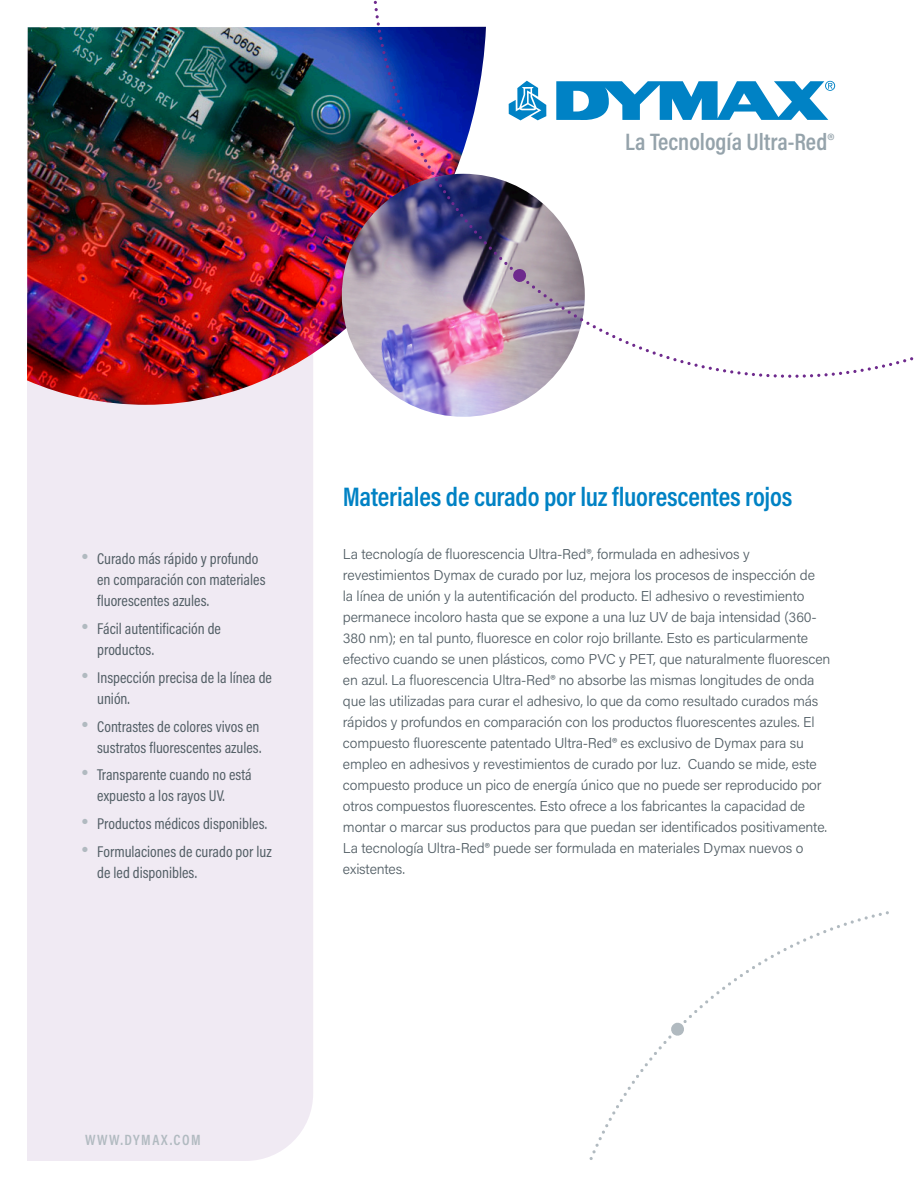
<style>
.page{position:relative;width:918px;height:1188px;background:#fff}
.page>*{position:absolute;margin:0;border:0;box-sizing:border-box;transform-origin:0 0}
.t1{font:600 27px "Acumin Pro Cond";letter-spacing:-.01em;color:#0082c4}
.t2{font:600 24px "Acumin Pro Cond";color:#95a3ab}
.t3{font:15.75px/21px "Acumin Pro Cond";color:#525e65}
.t4{font:600 15px "Acumin Pro Cond";letter-spacing:.1em;color:#b1bac0}
.t5{font:300 14.25px/21px "Acumin Pro";letter-spacing:-.01em;color:#525e65}
.s1{font-family:"Arial Nova Cond";font-size:21px;color:#b1bac0}
</style>
<div class="page">
<div style="left:27px;top:405px;width:286px;height:756px;background:#f0eaf3"></div>
<img style="left:27px;top:27px;width:383px;height:378px">
<svg style="left:589px;top:911px;width:300px;height:249px"></svg>
<img style="left:342px;top:174px;width:243px;height:243px;border-radius:122px">
<img style="left:374px;top:1px;width:539px;height:377px">
<h2 class="t2" style="left:625px;top:126px;width:210px">La Tecnología Ultra-Red®</h2>
<p class="t3" style="left:97px;top:548px;width:170px;text-indent:-16px"><span class="s1">•</span> Curado más rápido y profundo en comparación con materiales fluorescentes azules.</p>
<p class="t3" style="left:97px;top:618px;width:125px;text-indent:-16px"><span class="s1">•</span> Fácil autentificación de productos.</p>
<p class="t3" style="left:97px;top:667px;width:176px;text-indent:-16px"><span class="s1">•</span> Inspección precisa de la línea de unión.</p>
<p class="t3" style="left:81px;top:715px;width:182px;text-align:right"><span class="s1">•</span> Contrastes de colores vivos en sustratos fluorescentes azules.</p>
<p class="t3" style="left:97px;top:764px;width:156px;text-indent:-16px"><span class="s1">•</span> Transparente cuando no está expuesto a los rayos UV.</p>
<p class="t3" style="left:81px;top:813px;width:188px"><span class="s1">•</span> Productos médicos disponibles.</p>
<p class="t3" style="left:97px;top:841px;width:176px;text-indent:-16px"><span class="s1">•</span> Formulaciones de curado por luz de led disponibles.</p>
<h1 class="t1" style="left:343px;top:479px;width:451px">Materiales de curado por luz fluorescentes rojos</h1>
<p class="t5" style="left:343px;top:543px;width:489px">La tecnología de fluorescencia Ultra-Red®, formulada en adhesivos y revestimientos Dymax de curado por luz, mejora los procesos de inspección de<br>la línea de unión y la autentificación del producto. El adhesivo o revestimiento permanece incoloro hasta que se expone a una luz UV de baja intensidad (360- 380 nm); en tal punto, fluoresce en color rojo brillante. Esto es particularmente efectivo cuando se unen plásticos, como PVC y PET, que naturalmente fluorescen en azul. La fluorescencia Ultra-Red® no absorbe las mismas longitudes de onda que las utilizadas para curar el adhesivo, lo que da como resultado curados más rápidos y profundos en comparación con los productos fluorescentes azules. El compuesto fluorescente patentado Ultra-Red® es exclusivo de Dymax para su empleo en adhesivos y revestimientos de curado por luz. Cuando se mide, este compuesto produce un pico de energía único que no puede ser reproducido por otros compuestos fluorescentes. Esto ofrece a los fabricantes la capacidad de montar o marcar sus productos para que puedan ser identificados positivamente.<br>La tecnología Ultra-Red® puede ser formulada en materiales Dymax nuevos o existentes.</p>
<p class="t4" style="left:85px;top:1130px;width:117px">WWW.DYMAX.COM</p>
</div>
